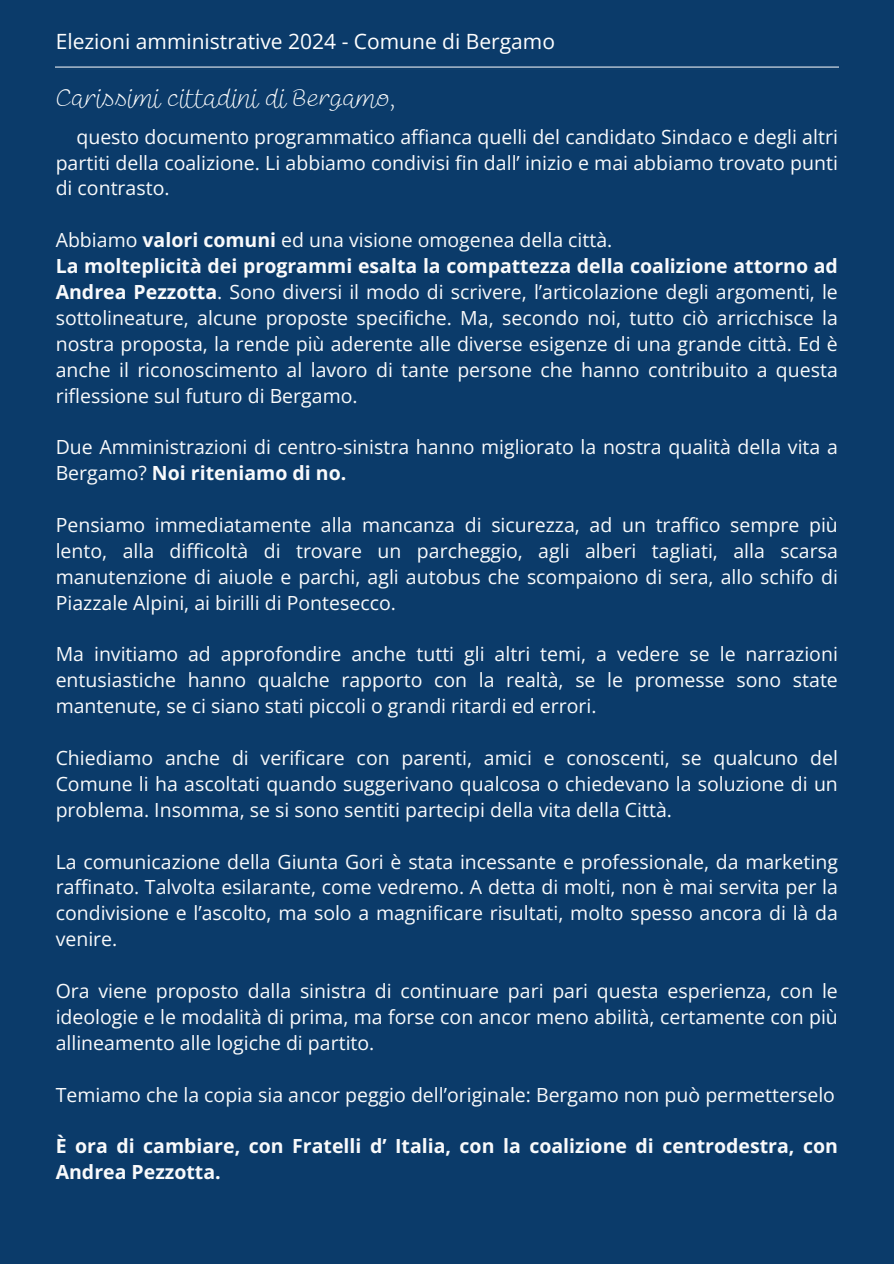
<style>
.page{position:relative;width:894px;height:1264px;background:#fff}
.page>*{position:absolute;margin:0;border:0;box-sizing:border-box;transform-origin:0 0}
.t1{font:24px "Cloud Script";color:#f9fafb}
.t2{font:21px "Open Sans";color:#fff}
.t3{font:19.5px/25.8px "Open Sans";color:#f9fafb;text-align:justify}
.t4{font:700 19.5px/25.8px "Open Sans";color:#f9fafb}
.s1{font-weight:700}
</style>
<div class="page">
<div style="left:0;top:0;width:893px;height:1263px;background:#0b3b6a"></div>
<img style="left:56px;top:66px;width:782px;height:2px">
<p class="t2" style="left:56px;top:27px;width:500px">Elezioni amministrative 2024 - Comune di Bergamo</p>
<h2 class="t1" style="left:56px;top:84px;width:341px">Carissimi cittadini di Bergamo,</h2>
<p class="t3" style="left:56px;top:123px;width:783px;text-indent:21px">questo documento programmatico affianca quelli del candidato Sindaco e degli altri partiti della coalizione. Li abbiamo condivisi fin dall’ inizio e mai abbiamo trovato punti di contrasto.</p>
<p class="t3" style="left:56px;top:227px;width:558px">Abbiamo <span class="s1">valori comuni</span> ed una visione omogenea della città.</p>
<h1 class="t3" style="left:56px;top:253px;width:783px"><span class="s1">La molteplicità dei programmi esalta la compattezza della coalizione attorno ad Andrea Pezzotta</span>. Sono diversi il modo di scrivere, l’articolazione degli argomenti, le sottolineature, alcune proposte specifiche. Ma, secondo noi, tutto ciò arricchisce la nostra proposta, la rende più aderente alle diverse esigenze di una grande città. Ed è anche il riconoscimento al lavoro di tante persone che hanno contribuito a questa riflessione sul futuro di Bergamo.</h1>
<p class="t3" style="left:56px;top:434px;width:783px">Due Amministrazioni di centro-sinistra hanno migliorato la nostra qualità della vita a<br>Bergamo? <span class="s1">Noi riteniamo di no.</span></p>
<p class="t3" style="left:56px;top:511px;width:783px">Pensiamo immediatamente alla mancanza di sicurezza, ad un traffico sempre più lento, alla difficoltà di trovare un parcheggio, agli alberi tagliati, alla scarsa manutenzione di aiuole e parchi, agli autobus che scompaiono di sera, allo schifo di Piazzale Alpini, ai birilli di Pontesecco.</p>
<p class="t3" style="left:56px;top:641px;width:783px">Ma invitiamo ad approfondire anche tutti gli altri temi, a vedere se le narrazioni entusiastiche hanno qualche rapporto con la realtà, se le promesse sono state mantenute, se ci siano stati piccoli o grandi ritardi ed errori.</p>
<p class="t3" style="left:56px;top:744px;width:783px">Chiediamo anche di verificare con parenti, amici e conoscenti, se qualcuno del Comune li ha ascoltati quando suggerivano qualcosa o chiedevano la soluzione di un problema. Insomma, se si sono sentiti partecipi della vita della Città.</p>
<p class="t3" style="left:56px;top:848px;width:783px">La comunicazione della Giunta Gori è stata incessante e professionale, da marketing raffinato. Talvolta esilarante, come vedremo. A detta di molti, non è mai servita per la condivisione e l’ascolto, ma solo a magnificare risultati, molto spesso ancora di là da venire.</p>
<p class="t3" style="left:56px;top:977px;width:783px">Ora viene proposto dalla sinistra di continuare pari pari questa esperienza, con le ideologie e le modalità di prima, ma forse con ancor meno abilità, certamente con più allineamento alle logiche di partito.</p>
<p class="t3" style="left:56px;top:1081px;width:780px">Temiamo che la copia sia ancor peggio dell’originale: Bergamo non può permetterselo</p>
<p class="t4" style="left:56px;top:1132px;width:783px">È ora di cambiare, con Fratelli d’ Italia, con la coalizione di centrodestra, con<br>Andrea Pezzotta.</p>
</div>
